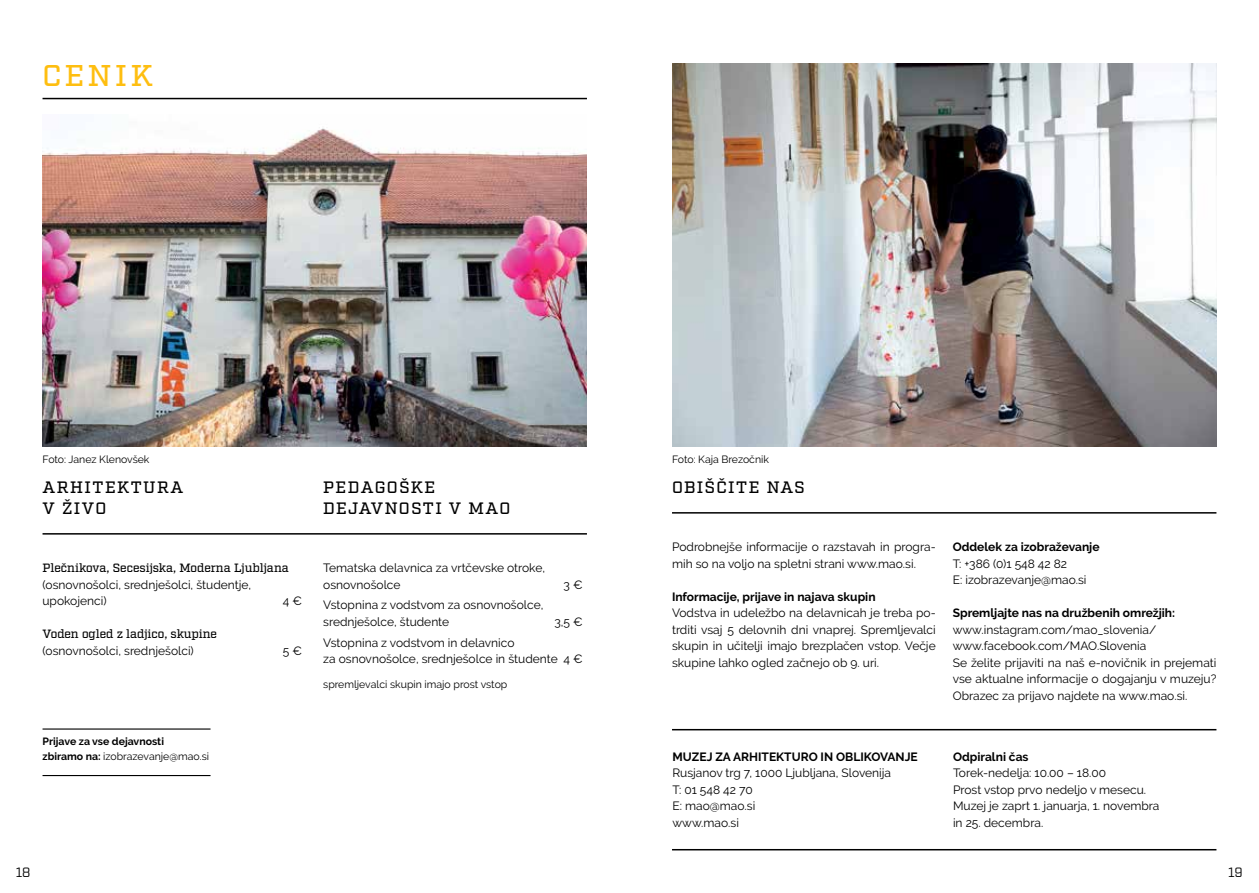
<style>
.page{position:relative;width:1259px;height:893px;background:#fff}
.page>*{position:absolute;margin:0;border:0;box-sizing:border-box;transform-origin:0 0}
.t1{font:500 30px "Factoria";letter-spacing:.12em;color:#febe10}
.t2{font:500 16.5px/21px "Factoria";letter-spacing:.09em;color:#000}
.t3{font:13.5px "Factoria";color:#000}
.t4{font:12px/16.5px "Raleway";color:#000}
.t5{font:700 12px "Raleway";color:#000}
.t6{font:500 12px "Factoria";letter-spacing:-.01em;color:#000}
.t7{font:10.5px "Raleway";color:#000}
.t8{font:700 10.5px/15px "Raleway";color:#000}
.s1{font-weight:400}
</style>
<div class="page">
<hr style="left:672px;top:729px;width:544px;height:1px;background:#000">
<hr style="left:672px;top:849px;width:544px;height:1px;background:#000">
<hr style="left:672px;top:512px;width:544px;height:2px;background:#000">
<hr style="left:43px;top:533px;width:544px;height:2px;background:#000">
<img style="left:672px;top:64px;width:544px;height:382px">
<hr style="left:43px;top:98px;width:544px;height:1px;background:#000">
<img style="left:43px;top:127px;width:544px;height:319px">
<hr style="left:43px;top:728px;width:167px;height:2px;background:#000">
<hr style="left:43px;top:775px;width:167px;height:1px;background:#000">
<h1 class="t1" style="left:42px;top:58px;width:112px">CENIK</h1>
<p class="t7" style="left:43px;top:453px;width:108px">Foto: Janez Klenovšek</p>
<h2 class="t2" style="left:43px;top:477px;width:142px">ARHITEKTURA<br>V ŽIVO</h2>
<p class="t6" style="left:43px;top:561px;width:248px">Plečnikova, Secesijska, Moderna Ljubljana</p>
<p class="t4" style="left:43px;top:576px;width:210px">(osnovnošolci, srednješolci, študentje, upokojenci)</p>
<p class="t4" style="left:283px;top:593px;width:21px">4 €</p>
<p class="t6" style="left:43px;top:627px;width:176px">Voden ogled z ladjico, skupine</p>
<p class="t4" style="left:43px;top:642px;width:153px">(osnovnošolci, srednješolci)</p>
<p class="t4" style="left:283px;top:642px;width:21px">5 €</p>
<p class="t8" style="left:43px;top:733px;width:168px">Prijave za vse dejavnosti<br>zbiramo na: <span class="s1">izobrazevanje@mao.si</span></p>
<h2 class="t2" style="left:323px;top:477px;width:188px">PEDAGOŠKE<br>DEJAVNOSTI V MAO</h2>
<p class="t4" style="left:323px;top:560px;width:223px">Tematska delavnica za vrtčevske otroke, osnovnošolce</p>
<p class="t4" style="left:563px;top:576px;width:21px">3 €</p>
<p class="t4" style="left:323px;top:597px;width:222px">Vstopnina z vodstvom za osnovnošolce, srednješolce, študente</p>
<p class="t4" style="left:554px;top:613px;width:30px">3,5 €</p>
<p class="t4" style="left:323px;top:634px;width:261px">Vstopnina z vodstvom in delavnico<br>za osnovnošolce, srednješolce in študente 4 €</p>
<p class="t7" style="left:323px;top:678px;width:186px">spremljevalci skupin imajo prost vstop</p>
<p class="t7" style="left:672px;top:453px;width:98px">Foto: Kaja Brezočnik</p>
<h2 class="t2" style="left:672px;top:477px;width:134px">OBIŠČITE NAS</h2>
<p class="t4" style="left:672px;top:539px;width:265px">Podrobnejše informacije o razstavah in progra&shy;mih so na voljo na spletni strani www.mao.si.</p>
<p class="t5" style="left:672px;top:589px;width:205px">Informacije, prijave in najava skupin</p>
<p class="t4" style="left:672px;top:605px;width:265px;text-align:justify">Vodstva in udeležbo na delavnicah je treba po&shy;trditi vsaj 5 delovnih dni vnaprej. Spremljevalci skupin in učitelji imajo brezplačen vstop. Večje skupine lahko ogled začnejo ob 9. uri.</p>
<p class="t5" style="left:952px;top:540px;width:148px">Oddelek za izobraževanje</p>
<p class="t4" style="left:952px;top:555px;width:135px">T: +386 (0)1 548 42 82<br>E: izobrazevanje@mao.si</p>
<p class="t5" style="left:952px;top:606px;width:224px">Spremljajte nas na družbenih omrežjih:</p>
<p class="t4" style="left:952px;top:621px;width:265px">www.instagram.com/mao_slovenia/ www.facebook.com/MAO.Slovenia<br>Se želite prijaviti na naš e-novičnik in prejemati vse aktualne informacije o dogajanju v muzeju?<br>Obrazec za prijavo najdete na www.mao.si.</p>
<p class="t5" style="left:672px;top:750px;width:247px">MUZEJ ZA ARHITEKTURO IN OBLIKOVANJE</p>
<p class="t4" style="left:672px;top:765px;width:220px">Rusjanov trg 7, 1000 Ljubljana, Slovenija<br>T: 01 548 42 70<br>E: mao@mao.si<br>www.mao.si</p>
<p class="t5" style="left:953px;top:750px;width:77px">Odpiralni čas</p>
<p class="t4" style="left:953px;top:765px;width:208px">Torek-nedelja: 10.00 – 18.00<br>Prost vstop prvo nedeljo v mesecu.<br>Muzej je zaprt 1. januarja, 1. novembra in 25. decembra.</p>
<p class="t3" style="left:16px;top:864px;width:16px">18</p>
<p class="t3" style="left:1228px;top:864px;width:16px">19</p>
</div>
